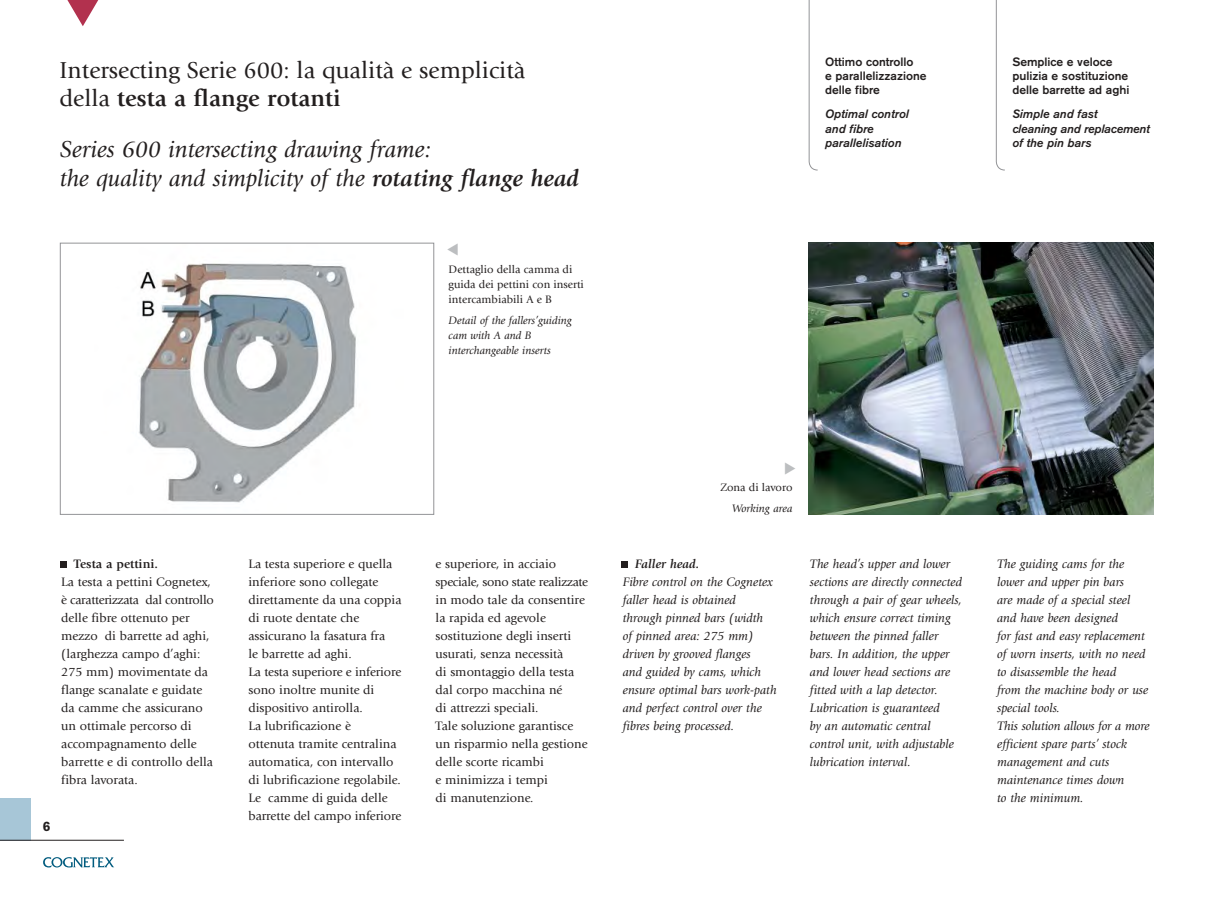
<style>
.page{position:relative;width:1211px;height:914px;background:#fff}
.page>*{position:absolute;margin:0;border:0;box-sizing:border-box;transform-origin:0 0}
.t1{font:italic 24px/28.8px "Giovanni";color:#231f1f}
.t2{font:24px/28.8px "Giovanni";color:#231f1f}
.t3{font:700 13.5px "Akzidenz Grotesk BE";color:#231f1f}
.t4{font:12.75px/18px "Giovanni";color:#231f1f}
.t5{font:italic 12.75px/18px "Giovanni";color:#231f1f}
.t6{font:700 12.75px "Giovanni";color:#231f1f}
.t7{font:italic 700 12.75px "Giovanni";color:#231f1f}
.t8{font:500 12px/14.4px "Akzidenz Grotesk BE";color:#231f1f}
.t9{font:italic 500 12px/14.4px "Akzidenz Grotesk BE";color:#231f1f}
.t10{font:11.25px/15px "Giovanni";color:#231f1f}
.t11{font:italic 11.25px/15px "Giovanni";color:#231f1f}
.s1{font-weight:700}
</style>
<div class="page">
<div style="left:0;top:798px;width:30px;height:42px;background:#a7c6d7"></div>
<svg style="left:808px;top:0;width:10px;height:171px"></svg>
<svg style="left:995px;top:0;width:10px;height:171px"></svg>
<hr style="left:0;top:840px;width:124px;height:1px;background:#231f1f">
<div style="left:621px;top:561px;width:6px;height:7px;background:#231f1f"></div>
<div style="left:60px;top:561px;width:6px;height:7px;background:#231f1f"></div>
<svg style="left:67px;top:0;width:32px;height:26px"></svg>
<img style="left:139px;top:263px;width:217px;height:240px">
<div style="left:60px;top:243px;width:374px;height:271px;border:1px solid #939497"></div>
<img style="left:808px;top:243px;width:345px;height:271px">
<svg style="left:43px;top:857px;width:71px;height:10px"></svg>
<h1 class="t2" style="left:60px;top:57px;width:467px">Intersecting Serie 600: la qualità e semplicità della <span class="s1">testa a flange rotanti</span></h1>
<p class="t8" style="left:825px;top:55px;width:103px">Ottimo controllo<br>e parallelizzazione delle fibre</p>
<p class="t9" style="left:825px;top:108px;width:85px">Optimal control and fibre parallelisation</p>
<h1 class="t1" style="left:60px;top:137px;width:521px">Series 600 intersecting drawing frame:<br>the quality and simplicity of the <span class="s1">rotating flange head</span></h1>
<p class="t10" style="left:448px;top:262px;width:137px">Dettaglio della camma di guida dei pettini con inserti intercambiabili A e B</p>
<p class="t11" style="left:448px;top:313px;width:125px">Detail of the fallers’guiding cam with A and B interchangeable inserts</p>
<p class="t8" style="left:1012px;top:55px;width:118px">Semplice e veloce pulizia e sostituzione delle barrette ad aghi</p>
<p class="t9" style="left:1012px;top:108px;width:139px">Simple and fast<br>cleaning and replacement of the pin bars</p>
<p class="t6" style="left:74px;top:559px;width:86px">Testa a pettini.</p>
<p class="t4" style="left:61px;top:574px;width:154px">La testa a pettini Cognetex, è caratterizzata dal controllo delle fibre ottenuto per mezzo di barrette ad aghi, (larghezza campo d’aghi:<br>275 mm) movimentate da flange scanalate e guidate da camme che assicurano un ottimale percorso di accompagnamento delle barrette e di controllo della fibra lavorata.</p>
<p class="t3" style="left:43px;top:821px;width:9px">6</p>
<p class="t10" style="left:720px;top:481px;width:74px">Zona di lavoro</p>
<p class="t11" style="left:731px;top:502px;width:62px">Working area</p>
<p class="t4" style="left:248px;top:556px;width:154px">La testa superiore e quella inferiore sono collegate direttamente da una coppia di ruote dentate che assicurano la fasatura fra<br>le barrette ad aghi.<br>La testa superiore e inferiore sono inoltre munite di dispositivo antirolla.<br>La lubrificazione è<br>ottenuta tramite centralina automatica, con intervallo di lubrificazione regolabile.<br>Le camme di guida delle barrette del campo inferiore</p>
<p class="t7" style="left:635px;top:559px;width:66px">Faller head.</p>
<p class="t4" style="left:435px;top:556px;width:154px">e superiore, in acciaio speciale, sono state realizzate in modo tale da consentire la rapida ed agevole sostituzione degli inserti usurati, senza necessità<br>di smontaggio della testa dal corpo macchina né<br>di attrezzi speciali.<br>Tale soluzione garantisce un risparmio nella gestione delle scorte ricambi<br>e minimizza i tempi<br>di manutenzione.</p>
<p class="t5" style="left:623px;top:574px;width:155px">Fibre control on the Cognetex faller head is obtained through pinned bars (width<br>of pinned area: 275 mm) driven by grooved flanges<br>and guided by cams, which ensure optimal bars work-path and perfect control over the fibres being processed.</p>
<p class="t5" style="left:810px;top:556px;width:154px">The head’s upper and lower sections are directly connected through a pair of gear wheels, which ensure correct timing between the pinned faller bars. In addition, the upper and lower head sections are fitted with a lap detector.<br>Lubrication is guaranteed<br>by an automatic central control unit, with adjustable lubrication interval.</p>
<p class="t5" style="left:997px;top:556px;width:154px">The guiding cams for the lower and upper pin bars<br>are made of a special steel and have been designed<br>for fast and easy replacement of worn inserts, with no need to disassemble the head<br>from the machine body or use special tools.<br>This solution allows for a more efficient spare parts’ stock management and cuts maintenance times down<br>to the minimum.</p>
</div>
